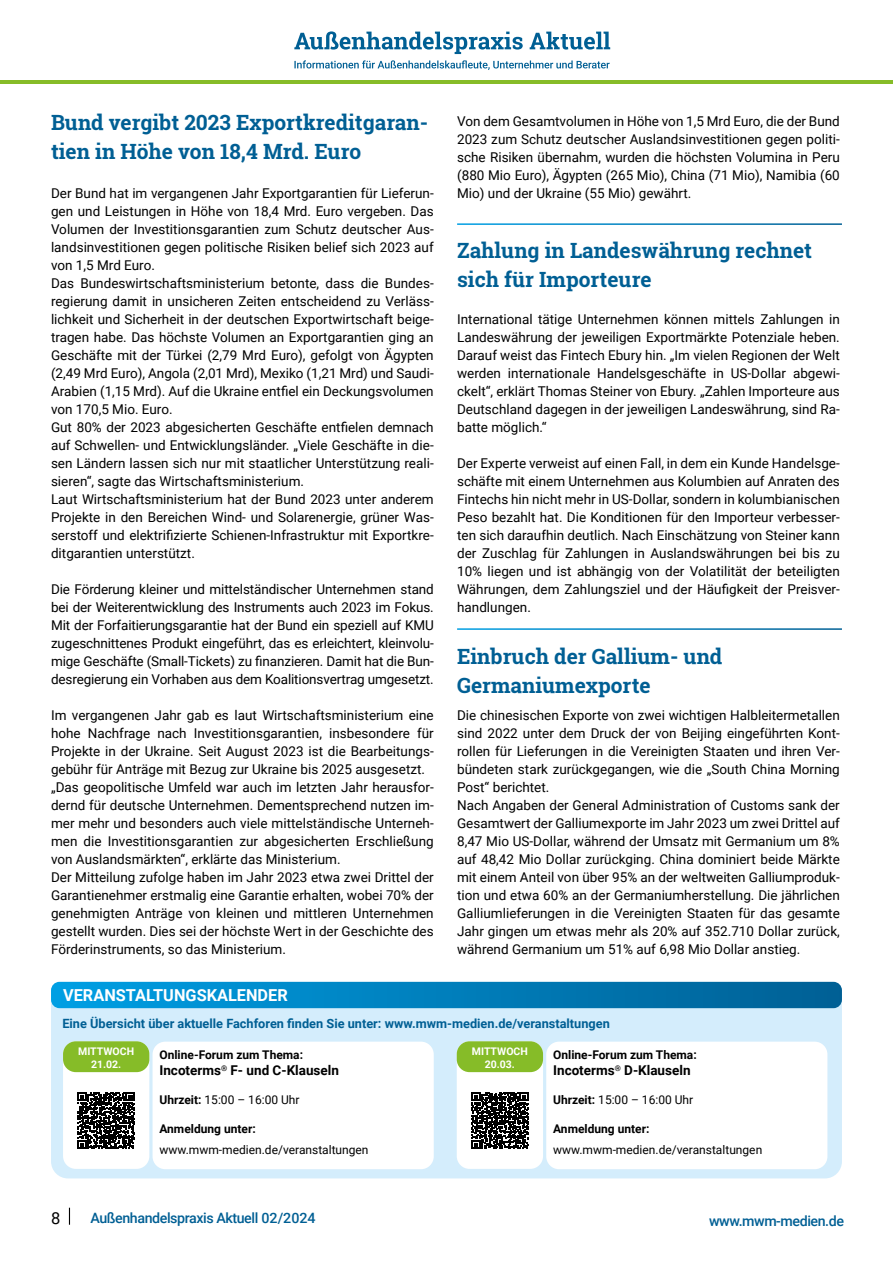
<style>
.page{position:relative;width:893px;height:1263px;background:#fff}
.page>*{position:absolute;margin:0;border:0;box-sizing:border-box;transform-origin:0 0}
.t1{font:700 21px/28.8px "Roboto Slab";color:#005f94}
.t2{font:700 16.5px "Roboto";color:#fff}
.t3{font:16.5px "Roboto";color:#000}
.t4{font:500 14.25px "Roboto";letter-spacing:-.03em;color:#005f94}
.t5{font:13.5px/18px "Roboto";color:#000;text-align:justify}
.t6{font:700 13.5px "Roboto";color:#000}
.t7{font:700 12.75px "Roboto";color:#005f94}
.t8{font:12px "Roboto";color:#000}
.t9{font:700 12px "Roboto";color:#000}
.t10{font:700 10.5px/12.6px "Roboto";color:#fff;text-align:center}
.s1{font-weight:700}
</style>
<div class="page">
<svg style="left:69px;top:1208px;width:1px;height:17px"></svg>
<svg style="left:530px;top:32px;width:80px;height:18px"></svg>
<svg style="left:294px;top:31px;width:229px;height:23px"></svg>
<svg style="left:294px;top:60px;width:316px;height:10px"></svg>
<hr style="left:0;top:81px;width:893px;height:3px;background:#86bc28">
<div style="left:51px;top:983px;width:791px;height:195px;background:#d4edfc;border-radius:17px"></div>
<svg style="left:51px;top:982px;width:791px;height:26px;background:#007fbb"></svg>
<div style="left:63px;top:1041px;width:86px;height:128px;background:#fff;border-radius:13px"></div>
<div style="left:153px;top:1042px;width:281px;height:127px;background:#fff;border-radius:13px"></div>
<svg style="left:78px;top:1092px;width:57px;height:57px"></svg>
<div style="left:63px;top:1041px;width:86px;height:31px;background:#86bc28;border-radius:13px"></div>
<div style="left:457px;top:1041px;width:86px;height:128px;background:#fff;border-radius:13px"></div>
<div style="left:546px;top:1042px;width:281px;height:127px;background:#fff;border-radius:13px"></div>
<svg style="left:471px;top:1092px;width:57px;height:57px"></svg>
<div style="left:457px;top:1041px;width:86px;height:31px;background:#86bc28;border-radius:13px"></div>
<h1 class="t1" style="left:51px;top:108px;width:379px">Bund vergibt 2023 Exportkreditgaran&shy;tien in Höhe von 18,4 Mrd. Euro</h1>
<p class="t5" style="left:51px;top:184px;width:384px;text-align:left">Der Bund hat im vergangenen Jahr Exportgarantien für Lieferun&shy;gen und Leistungen in Höhe von 18,4 Mrd. Euro vergeben. Das Volumen der Investitionsgarantien zum Schutz deutscher Aus&shy;landsinvestitionen gegen politische Risiken belief sich 2023 auf von 1,5 Mrd Euro.<br>Das Bundeswirtschaftsministerium betonte, dass die Bundes&shy;regierung damit in unsicheren Zeiten entscheidend zu Verläss&shy;lichkeit und Sicherheit in der deutschen Exportwirtschaft beige&shy;tragen habe. Das höchste Volumen an Exportgarantien ging an Geschäfte mit der Türkei (2,79 Mrd Euro), gefolgt von Ägypten (2,49 Mrd Euro), Angola (2,01 Mrd), Mexiko (1,21 Mrd) und Saudi-Arabien (1,15 Mrd). Auf die Ukraine entfiel ein Deckungsvolumen von 170,5 Mio. Euro.<br>Gut 80% der 2023 abgesicherten Geschäfte entfielen demnach auf Schwellen- und Entwicklungsländer. „Viele Geschäfte in die&shy;sen Ländern lassen sich nur mit staatlicher Unterstützung reali&shy;sieren“, sagte das Wirtschaftsministerium.<br>Laut Wirtschaftsministerium hat der Bund 2023 unter anderem Projekte in den Bereichen Wind- und Solarenergie, grüner Was&shy;serstoff und elektrifizierte Schienen-Infrastruktur mit Exportkre&shy;ditgarantien unterstützt.</p>
<p class="t5" style="left:51px;top:580px;width:384px">Die Förderung kleiner und mittelständischer Unternehmen stand bei der Weiterentwicklung des Instruments auch 2023 im Fokus.<br>Mit der Forfaitierungsgarantie hat der Bund ein speziell auf KMU zugeschnittenes Produkt eingeführt, das es erleichtert, kleinvolu&shy;mige Geschäfte (Small-Tickets) zu finanzieren. Damit hat die Bun&shy;desregierung ein Vorhaben aus dem Koalitionsvertrag umgesetzt.</p>
<p class="t5" style="left:51px;top:706px;width:384px;text-align:left">Im vergangenen Jahr gab es laut Wirtschaftsministerium eine hohe Nachfrage nach Investitionsgarantien, insbesondere für Projekte in der Ukraine. Seit August 2023 ist die Bearbeitungs&shy;gebühr für Anträge mit Bezug zur Ukraine bis 2025 ausgesetzt. „Das geopolitische Umfeld war auch im letzten Jahr herausfor&shy;dernd für deutsche Unternehmen. Dementsprechend nutzen im&shy;mer mehr und besonders auch viele mittelständische Unterneh&shy;men die Investitionsgarantien zur abgesicherten Erschließung von Auslandsmärkten“, erklärte das Ministerium.<br>Der Mitteilung zufolge haben im Jahr 2023 etwa zwei Drittel der Garantienehmer erstmalig eine Garantie erhalten, wobei 70% der genehmigten Anträge von kleinen und mittleren Unternehmen gestellt wurden. Dies sei der höchste Wert in der Geschichte des Förderinstruments, so das Ministerium.</p>
<p class="t2" style="left:63px;top:984px;width:226px">VERANSTALTUNGSKALENDER</p>
<p class="t5" style="left:457px;top:112px;width:384px">Von dem Gesamtvolumen in Höhe von 1,5 Mrd Euro, die der Bund 2023 zum Schutz deutscher Auslandsinvestitionen gegen politi&shy;sche Risiken übernahm, wurden die höchsten Volumina in Peru (880 Mio Euro), Ägypten (265 Mio), China (71 Mio), Namibia (60<br>Mio) und der Ukraine (55 Mio) gewährt.</p>
<h1 class="t1" style="left:457px;top:236px;width:356px">Zahlung in Landeswährung rechnet sich für Importeure</h1>
<p class="t5" style="left:457px;top:310px;width:384px">International tätige Unternehmen können mittels Zahlungen in Landeswährung der jeweiligen Exportmärkte Potenziale heben.<br>Darauf weist das Fintech Ebury hin. „Im vielen Regionen der Welt werden internationale Handelsgeschäfte in US-Dollar abgewi&shy;ckelt“, erklärt Thomas Steiner von Ebury. „Zahlen Importeure aus Deutschland dagegen in der jeweiligen Landeswährung, sind Ra&shy;batte möglich.“</p>
<p class="t5" style="left:457px;top:454px;width:384px">Der Experte verweist auf einen Fall, in dem ein Kunde Handelsge&shy;schäfte mit einem Unternehmen aus Kolumbien auf Anraten des Fintechs hin nicht mehr in US-Dollar, sondern in kolumbianischen Peso bezahlt hat. Die Konditionen für den Importeur verbesser&shy;ten sich daraufhin deutlich. Nach Einschätzung von Steiner kann der Zuschlag für Zahlungen in Auslandswährungen bei bis zu 10% liegen und ist abhängig von der Volatilität der beteiligten Währungen, dem Zahlungsziel und der Häufigkeit der Preisver&shy;handlungen.</p>
<h1 class="t1" style="left:457px;top:641px;width:267px">Einbruch der Gallium- und<br>Germaniumexporte</h1>
<p class="t5" style="left:457px;top:706px;width:384px;text-align:left">Die chinesischen Exporte von zwei wichtigen Halbleitermetallen sind 2022 unter dem Druck der von Beijing eingeführten Kont&shy;rollen für Lieferungen in die Vereinigten Staaten und ihren Ver&shy;bündeten stark zurückgegangen, wie die „South China Morning Post“ berichtet.<br>Nach Angaben der General Administration of Customs sank der Gesamtwert der Galliumexporte im Jahr 2023 um zwei Drittel auf 8,47 Mio US-Dollar, während der Umsatz mit Germanium um 8% auf 48,42 Mio Dollar zurückging. China dominiert beide Märkte mit einem Anteil von über 95% an der weltweiten Galliumproduk&shy;tion und etwa 60% an der Germaniumherstellung. Die jährlichen Galliumlieferungen in die Vereinigten Staaten für das gesamte Jahr gingen um etwas mehr als 20% auf 352.710 Dollar zurück, während Germanium um 51% auf 6,98 Mio Dollar anstieg.</p>
<p class="t7" style="left:62px;top:1014px;width:549px">Eine Übersicht über aktuelle Fachforen finden Sie unter: www.mwm-medien.de/veranstaltungen</p>
<p class="t10" style="left:78px;top:1045px;width:57px">MITTWOCH<br>21.02.</p>
<p class="t9" style="left:553px;top:1046px;width:145px">Online-Forum zum Thema:</p>
<p class="t6" style="left:553px;top:1061px;width:139px">Incoterms<sup>®</sup> D-Klauseln</p>
<p class="t8" style="left:553px;top:1091px;width:142px"><span class="s1">Uhrzeit:</span> 15:00 – 16:00 Uhr</p>
<p class="t9" style="left:553px;top:1120px;width:98px">Anmeldung unter:</p>
<p class="t8" style="left:553px;top:1141px;width:211px">www.mwm-medien.de/veranstaltungen</p>
<p class="t10" style="left:472px;top:1045px;width:57px">MITTWOCH<br>20.03.</p>
<p class="t9" style="left:159px;top:1046px;width:145px">Online-Forum zum Thema:</p>
<p class="t6" style="left:159px;top:1061px;width:181px">Incoterms<sup>®</sup> F- und C-Klauseln</p>
<p class="t8" style="left:159px;top:1091px;width:142px"><span class="s1">Uhrzeit:</span> 15:00 – 16:00 Uhr</p>
<p class="t9" style="left:159px;top:1120px;width:98px">Anmeldung unter:</p>
<p class="t8" style="left:159px;top:1141px;width:211px">www.mwm-medien.de/veranstaltungen</p>
<p class="t3" style="left:51px;top:1207px;width:11px">8</p>
<p class="t4" style="left:90px;top:1208px;width:227px">Außenhandelspraxis Aktuell 02/2024</p>
<p class="t4" style="left:709px;top:1211px;width:137px">www.mwm-medien.de</p>
</div>
